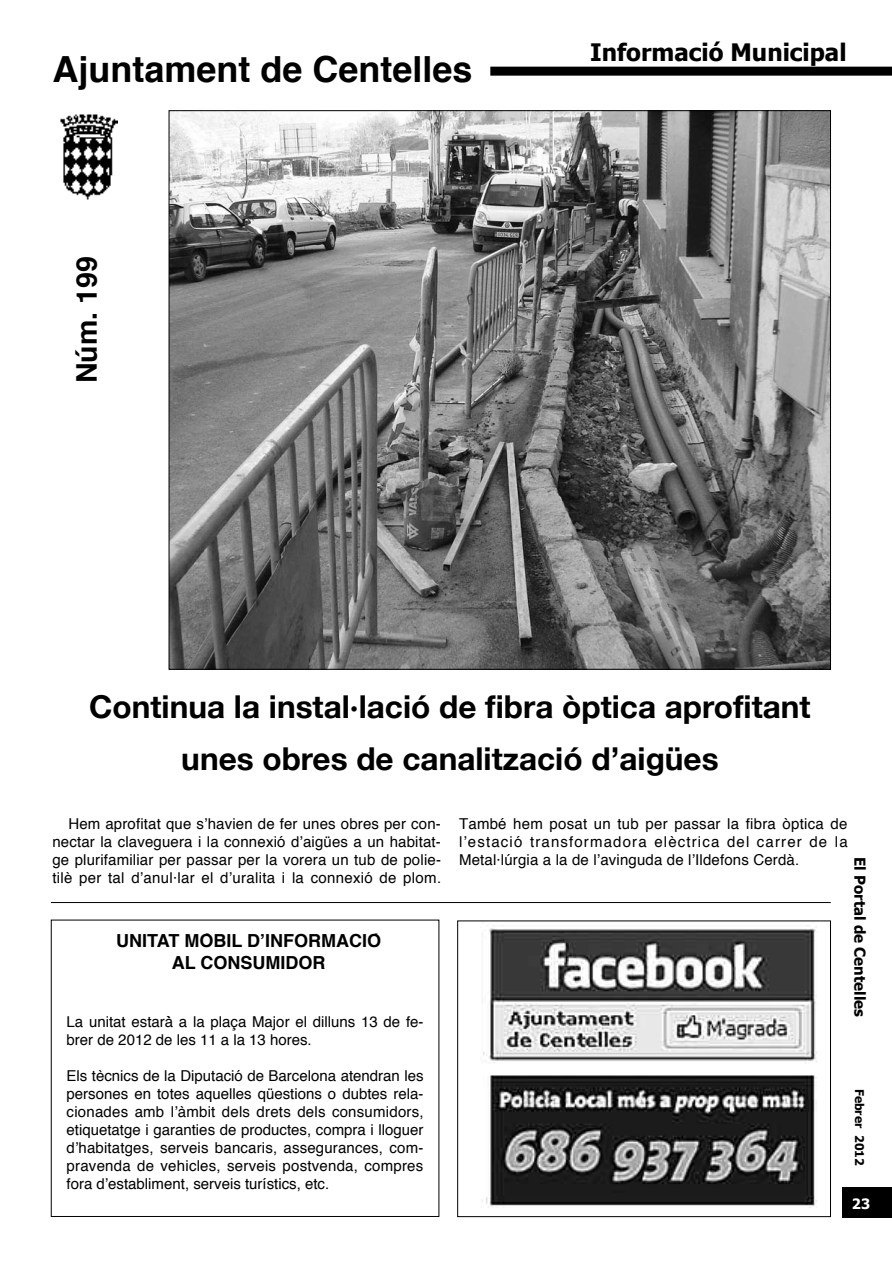
<style>
.page{position:relative;width:892px;height:1263px;background:#fff}
.page>*{position:absolute;margin:0;border:0;box-sizing:border-box;transform-origin:0 0}
.t1{font:700 36px "Helvetica";color:#000}
.t2{font:700 31.5px/52.5px "Helvetica Neue";color:#000;text-align:center}
.t3{font:700 28.5px "Helvetica";color:#000}
.t4{font:700 24px "Tahoma";color:#000}
.t5{font:700 18px/21.6px "Helvetica";color:#000;text-align:center}
.t6{font:15px/18px "Helvetica";letter-spacing:.01em;color:#000;text-align:justify}
.t7{font:700 15px "Tahoma";color:#000}
.t8{font:700 14.25px "Tahoma";color:#fff}
.t9{font:700 12px "Tahoma";color:#000}
</style>
<div class="page">
<img style="left:60px;top:114px;width:58px;height:86px">
<div style="left:490px;top:67px;width:402px;height:9px;background:#000"></div>
<img style="left:171px;top:112px;width:658px;height:555px">
<img style="left:482px;top:925px;width:335px;height:283px">
<div style="left:457px;top:920px;width:374px;height:296px;border:1px solid #000"></div>
<div style="left:842px;top:1186px;width:50px;height:31px;background:#000"></div>
<hr style="left:51px;top:902px;width:780px;height:1px;background:#000">
<p class="t1" style="left:52px;top:54px;width:422px">Ajuntament de Centelles</p>
<p class="t3" style="left:75px;top:383px;width:128px;rotate:-90deg">Núm. 199</p>
<p class="t4" style="left:590px;top:37px;width:258px">Informació Municipal</p>
<p class="t2" style="left:89px;top:679px;width:723px">Continua la instal·lació de fibra òptica aprofitant unes obres de canalització d’aigües</p>
<p class="t6" style="left:52px;top:815px;width:390px;text-indent:16px">Hem aprofitat que s’havien de fer unes obres per con&shy;nectar la claveguera i la connexió d’aigües a un habitat&shy;ge plurifamiliar per passar per la vorera un tub de polie&shy;tilè per tal d’anul·lar el d’uralita i la connexió de plom.</p>
<p class="t6" style="left:459px;top:815px;width:390px">També hem posat un tub per passar la fibra òptica de l’estació transformadora elèctrica del carrer de la Metal·lúrgia a la de l’avinguda de l’Ildefons Cerdà.</p>
<p class="t7" style="left:869px;top:856px;width:162px;rotate:90deg">El Portal de Centelles</p>
<p class="t5" style="left:116px;top:931px;width:274px">UNITAT MÒBIL D’INFORMACIÓ<br>AL CONSUMIDOR</p>
<p class="t6" style="left:67px;top:1013px;width:358px">La unitat estarà̀a la plaça Major el dilluns 13 de fe&shy;brer de 2012 de les 11 a la 13 hores.</p>
<p class="t6" style="left:67px;top:1067px;width:359px">Els tècnics de la Diputacióde Barcelona atendran les persones en totes aquelles qüestions o dubtes rela&shy;cionades amb l’àmbit dels drets dels consumidors, etiquetatge i garanties de productes, compra i lloguer d’habitatges, serveis bancaris, assegurances, com&shy;pravenda de vehicles, serveis postvenda, compres fora d’establiment, serveis turístics, etc.</p>
<p class="t9" style="left:867px;top:1088px;width:78px;rotate:90deg">Febrer 2012</p>
<p class="t8" style="left:852px;top:1195px;width:20px">23</p>
</div>
